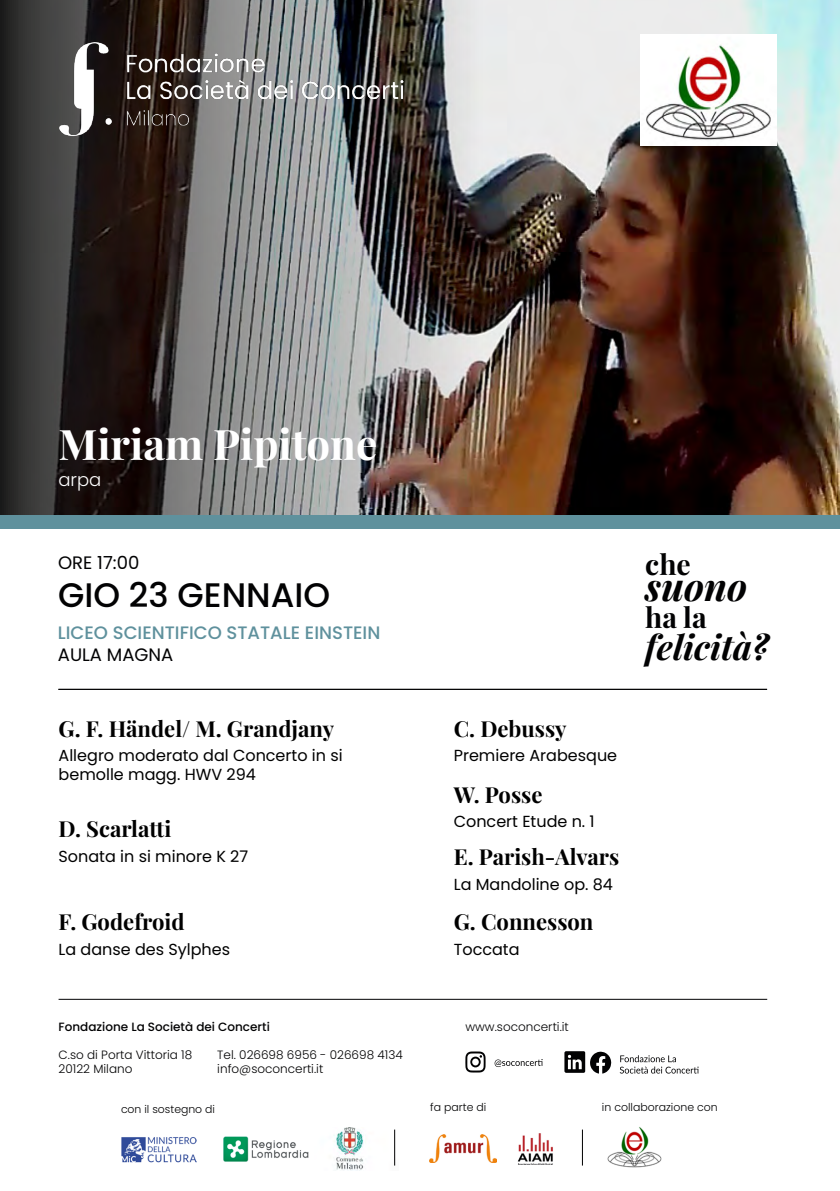
<style>
.page{position:relative;width:840px;height:1191px;background:#fff}
.page>*{position:absolute;margin:0;border:0;box-sizing:border-box;transform-origin:0 0}
.t1{font:700 42px "Playfair Display";color:#fff}
.t2{font:italic 700 38px "Playfair Display";color:#020203}
.t3{font:italic 700 34.2px "Playfair Display";color:#020203}
.t4{font:500 34px "Poppins";color:#020203}
.t5{font:700 28.2px "Playfair Display";color:#020203}
.t6{font:700 22px "Playfair Display";color:#000}
.t7{font:500 18px "Poppins";color:#5f919d}
.t8{font:18px "Poppins";color:#020203}
.t9{font:300 18px "Poppins";color:#fff}
.t10{font:16px/19.2px "Poppins";color:#000}
.t11{font:300 12px/14.4px "Poppins";color:#020203}
.t12{font:500 12px "Poppins";color:#020203}
.t13{font:300 11px "Poppins";color:#020203}
.t14{font:300 10.8px "Poppins";color:#020203}
</style>
<div class="page">
<div style="left:0;top:477px;width:839px;height:52px;background:#5f919d"></div>
<img style="left:482px;top:0;width:357px;height:514px">
<img style="left:0;top:0;width:482px;height:514px">
<img style="left:59px;top:43px;width:345px;height:93px">
<hr style="left:59px;top:999px;width:707px;height:1px;background:#020203">
<svg style="left:494px;top:1059px;width:48px;height:8px"></svg>
<svg style="left:619px;top:1055px;width:79px;height:18px"></svg>
<svg style="left:465px;top:1051px;width:20px;height:21px"></svg>
<svg style="left:564px;top:1051px;width:47px;height:22px"></svg>
<hr style="left:58px;top:689px;width:708px;height:1px;background:#020203">
<img style="left:640px;top:34px;width:135px;height:111px">
<img style="left:333px;top:1127px;width:63px;height:43px">
<img style="left:121px;top:1137px;width:76px;height:25px">
<img style="left:223px;top:1136px;width:86px;height:26px">
<img style="left:517px;top:1133px;width:36px;height:31px">
<img style="left:429px;top:1134px;width:67px;height:29px">
<hr style="left:394px;top:1129px;width:1px;height:36px;background:#000">
<hr style="left:581px;top:1129px;width:1px;height:36px;background:#000">
<img style="left:607px;top:1127px;width:55px;height:41px">
<h1 class="t1" style="left:58px;top:411px;width:320px">Miriam Pipitone</h1>
<p class="t9" style="left:58px;top:469px;width:44px">arpa</p>
<p class="t8" style="left:58px;top:552px;width:83px">ORE 17:00</p>
<h3 class="t5" style="left:645px;top:542px;width:47px">che</h3>
<h2 class="t2" style="left:645px;top:556px;width:103px">suono</h2>
<h3 class="t5" style="left:645px;top:595px;width:63px">ha la</h3>
<h3 class="t3" style="left:645px;top:619px;width:125px">felicità?</h3>
<h3 class="t4" style="left:58px;top:575px;width:273px">GIO 23 GENNAIO</h3>
<p class="t7" style="left:58px;top:622px;width:324px">LICEO SCIENTIFICO STATALE EINSTEIN</p>
<p class="t8" style="left:58px;top:644px;width:117px">AULA MAGNA</p>
<h3 class="t6" style="left:59px;top:711px;width:277px">G. F. Händel/ M. Grandjany</h3>
<p class="t10" style="left:59px;top:746px;width:285px">Allegro moderato dal Concerto in si bemolle magg. HWV 294</p>
<h3 class="t6" style="left:453px;top:711px;width:114px">C. Debussy</h3>
<p class="t10" style="left:453px;top:746px;width:165px">Premiere Arabesque</p>
<h3 class="t6" style="left:453px;top:777px;width:90px">W. Posse</h3>
<p class="t10" style="left:453px;top:812px;width:142px">Concert Etude n. 1</p>
<h3 class="t6" style="left:59px;top:812px;width:114px">D. Scarlatti</h3>
<p class="t10" style="left:59px;top:846px;width:191px">Sonata in si minore K 27</p>
<h3 class="t6" style="left:453px;top:839px;width:167px">E. Parish-Alvars</h3>
<p class="t10" style="left:453px;top:874px;width:161px">La Mandoline op. 84</p>
<h3 class="t6" style="left:59px;top:904px;width:127px">F. Godefroid</h3>
<p class="t10" style="left:59px;top:939px;width:173px">La danse des Sylphes</p>
<h3 class="t6" style="left:453px;top:904px;width:141px">G. Connesson</h3>
<p class="t10" style="left:453px;top:939px;width:67px">Toccata</p>
<p class="t12" style="left:59px;top:1019px;width:213px">Fondazione La Società dei Concerti</p>
<p class="t11" style="left:59px;top:1047px;width:135px">C.so di Porta Vittoria 18<br>20122 Milano</p>
<p class="t11" style="left:217px;top:1047px;width:187px">Tel. 026698 6956 - 026698 4134 info@soconcerti.it</p>
<p class="t11" style="left:465px;top:1019px;width:105px">www.soconcerti.it</p>
<p class="t14" style="left:121px;top:1102px;width:95px">con il sostegno di</p>
<p class="t13" style="left:430px;top:1100px;width:58px">fa parte di</p>
<p class="t13" style="left:601px;top:1100px;width:117px">in collaborazione con</p>
</div>
